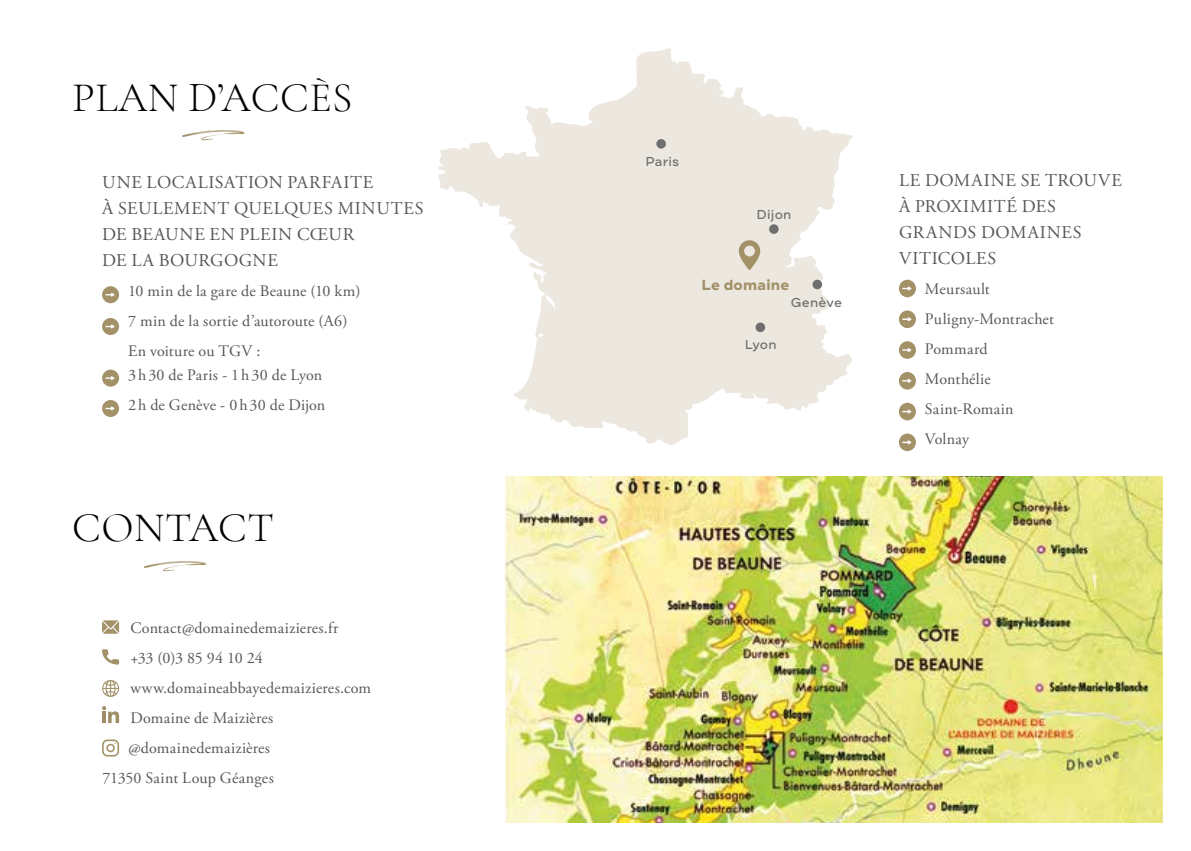
<style>
.page{position:relative;width:1191px;height:851px;background:#fff}
.page>*{position:absolute;margin:0;border:0;box-sizing:border-box;transform-origin:0 0}
.t1{font:300 42px "Cormorant Garamond";letter-spacing:.01em;color:#000}
.t2{font:34px "Northwell Swash";color:#a39168}
.t3{font:18px/26px "Adobe Garamond Pro";letter-spacing:.035em;color:#575756}
.t4{font:16px/30px "Adobe Garamond Pro";letter-spacing:.015em;color:#575756}
.t5{font:700 14.6px "Draft A";letter-spacing:.02em;color:#a29068}
.t6{font:500 13px "Draft A";letter-spacing:.02em;color:#71706f}
</style>
<div class="page">
<img style="left:506px;top:476px;width:656px;height:346px">
<svg style="left:102px;top:620px;width:17px;height:13px"></svg>
<svg style="left:102px;top:649px;width:17px;height:15px"></svg>
<svg style="left:102px;top:680px;width:17px;height:17px"></svg>
<svg style="left:102px;top:706px;width:17px;height:17px"></svg>
<svg style="left:102px;top:739px;width:17px;height:17px"></svg>
<svg style="left:438px;top:48px;width:415px;height:397px;fill:#ece8e0"></svg>
<svg style="left:738px;top:240px;width:22px;height:30px"></svg>
<div style="left:656px;top:139px;width:10px;height:10px;background:#706f6f;border-radius:50%"></div>
<div style="left:769px;top:224px;width:9px;height:10px;background:#706f6f;border-radius:50%"></div>
<div style="left:812px;top:280px;width:10px;height:9px;background:#706f6f;border-radius:50%"></div>
<div style="left:755px;top:322px;width:10px;height:10px;background:#706f6f;border-radius:50%"></div>
<svg style="left:102px;top:286px;width:17px;height:17px"></svg>
<svg style="left:102px;top:318px;width:17px;height:17px"></svg>
<svg style="left:102px;top:369px;width:17px;height:17px"></svg>
<svg style="left:102px;top:400px;width:17px;height:17px"></svg>
<svg style="left:899px;top:310px;width:17px;height:18px"></svg>
<svg style="left:899px;top:279px;width:17px;height:18px"></svg>
<svg style="left:899px;top:341px;width:17px;height:18px"></svg>
<svg style="left:899px;top:372px;width:17px;height:17px"></svg>
<svg style="left:899px;top:402px;width:17px;height:18px"></svg>
<svg style="left:899px;top:433px;width:17px;height:18px"></svg>
<h1 class="t1" style="left:72px;top:72px;width:282px">PLAN D’ACCÈS</h1>
<h2 class="t2" style="left:179px;top:108px;width:69px">l</h2>
<p class="t3" style="left:102px;top:169px;width:323px">UNE LOCALISATION PARFAITE<br>À SEULEMENT QUELQUES MINUTES<br>DE BEAUNE EN PLEIN CŒUR<br>DE LA BOURGOGNE</p>
<p class="t4" style="left:128px;top:276px;width:234px">10 min de la gare de Beaune (10 km)<br>7 min de la sortie d’autoroute (A6)<br>En voiture ou TGV :</p>
<p class="t4" style="left:128px;top:360px;width:199px">3h30 de Paris - 1h30 de Lyon<br>2h de Genève - 0h30 de Dijon</p>
<h1 class="t1" style="left:72px;top:501px;width:203px">CONTACT</h1>
<h2 class="t2" style="left:141px;top:538px;width:69px">l</h2>
<p class="t4" style="left:130px;top:613px;width:210px">Contact@domainedemaizieres.fr</p>
<p class="t4" style="left:130px;top:643px;width:134px">+33 (0)3 85 94 10 24</p>
<p class="t4" style="left:130px;top:673px;width:242px">www.domaineabbayedemaizieres.com</p>
<p class="t4" style="left:130px;top:703px;width:145px">Domaine de Maizières</p>
<p class="t4" style="left:128px;top:733px;width:143px">@domainedemaizières</p>
<p class="t4" style="left:102px;top:763px;width:173px">71350 Saint Loup Géanges</p>
<p class="t6" style="left:645px;top:153px;width:35px">Paris</p>
<p class="t6" style="left:756px;top:206px;width:36px">Dijon</p>
<p class="t5" style="left:701px;top:276px;width:89px">Le domaine</p>
<p class="t6" style="left:744px;top:336px;width:34px">Lyon</p>
<p class="t6" style="left:791px;top:294px;width:53px">Genève</p>
<p class="t3" style="left:899px;top:168px;width:224px">LE DOMAINE SE TROUVE<br>À PROXIMITÉ DES<br>GRANDS DOMAINES<br>VITICOLES</p>
<p class="t4" style="left:925px;top:274px;width:131px">Meursault<br>Puligny-Montrachet<br>Pommard<br>Monthélie<br>Saint-Romain<br>Volnay</p>
</div>
